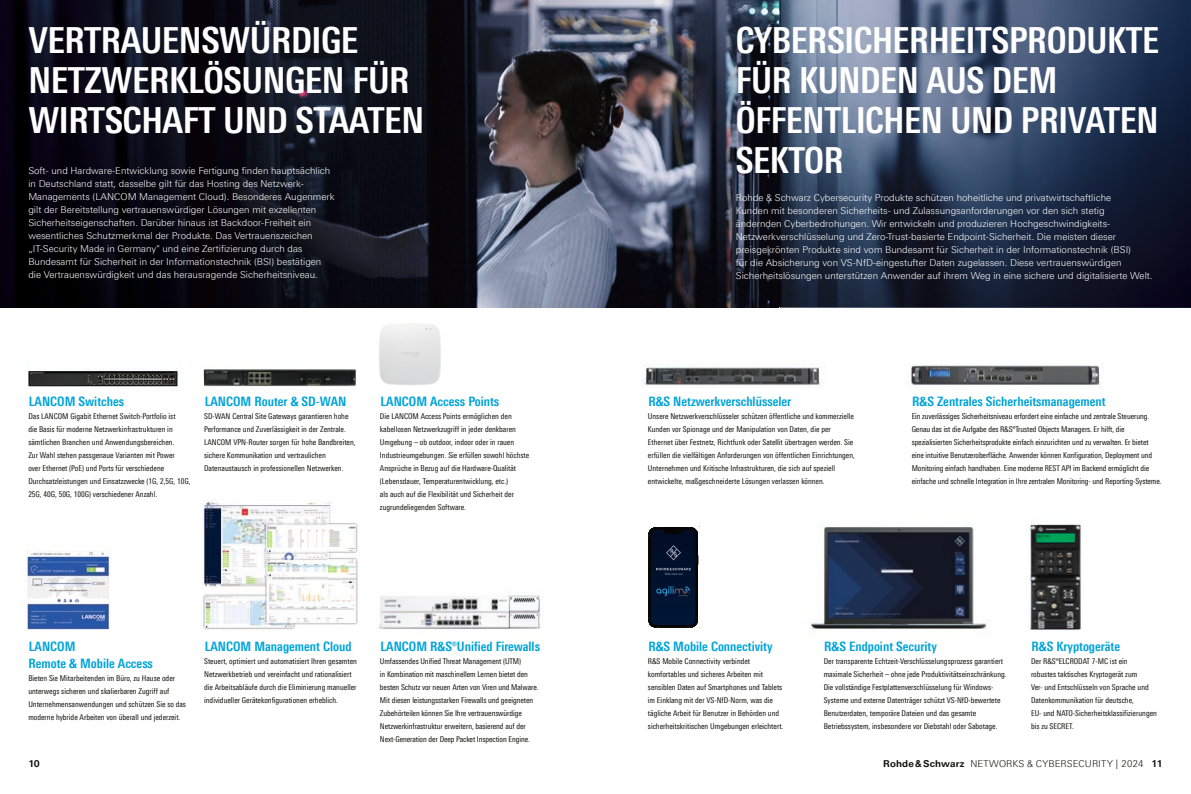
<style>
.page{position:relative;width:1191px;height:794px;background:#fff}
.page>*{position:absolute;margin:0;border:0;box-sizing:border-box;transform-origin:0 0}
.t1{font:700 condensed 36px/40px "Linotype Universfor RS";letter-spacing:-.01em;color:#fff}
.t2{font:700 condensed 13px/17px "Linotype Universfor RS";color:#00a3d9}
.t3{font:300 9.5px/13px "Linotype Universfor RS";color:#fff}
.t4{font:300 9.5px "Linotype Universfor RS";letter-spacing:.01em;color:#11110f}
.t5{font:700 9.5px "Linotype Universfor RS";color:#11110f}
.t6{font:condensed 8px/13px "Linotype Universfor RS";color:#11110f}
.s1{font-weight:700}
</style>
<div class="page">
<img style="left:0;top:0;width:1191px;height:308px">
<img style="left:25px;top:551px;width:86px;height:79px">
<img style="left:201px;top:499px;width:157px;height:130px">
<img style="left:378px;top:590px;width:163px;height:39px">
<img style="left:379px;top:324px;width:62px;height:61px">
<img style="left:203px;top:369px;width:153px;height:18px">
<img style="left:28px;top:368px;width:150px;height:23px">
<svg style="left:647px;top:526px;width:52px;height:102px;background:#152238"></svg>
<img style="left:810px;top:524px;width:178px;height:105px">
<img style="left:641px;top:366px;width:179px;height:19px">
<img style="left:908px;top:364px;width:192px;height:25px">
<img style="left:1029px;top:524px;width:54px;height:107px">
<h1 class="t1" style="left:28px;top:20px;width:397px">VERTRAUENSWÜRDIGE<br>NETZWERKLÖSUNGEN FÜR<br>WIRTSCHAFT UND STAATEN</h1>
<h1 class="t1" style="left:736px;top:20px;width:425px">CYBERSICHERHEITSPRODUKTE<br>FÜR KUNDEN AUS DEM<br>ÖFFENTLICHEN UND PRIVATEN<br>SEKTOR</h1>
<p class="t3" style="left:28px;top:164px;width:308px">Soft- und Hardware-Entwicklung sowie Fertigung finden hauptsächlich in Deutschland statt, dasselbe gilt für das Hosting des Netzwerk-Managements (LANCOM Management Cloud). Besonderes Augenmerk gilt der Bereitstellung vertrauenswürdiger Lösungen mit exzellenten Sicherheitseigenschaften. Darüber hinaus ist Backdoor-Freiheit ein wesentliches Schutzmerkmal der Produkte. Das Vertrauenszeichen „IT-Security Made in Germany" und eine Zertifizierung durch das Bundesamt für Sicherheit in der Informationstechnik (BSI) bestätigen die Vertrauenswürdigkeit und das herausragende Sicherheitsniveau.</p>
<p class="t3" style="left:736px;top:191px;width:418px">Rohde &amp; Schwarz Cybersecurity Produkte schützen hoheitliche und privatwirtschaftliche<br>Kunden mit besonderen Sicherheits- und Zulassungsanforderungen vor den sich stetig ändernden Cyberbedrohungen. Wir entwickeln und produzieren Hochgeschwindigkeits-Netzwerkverschlüsselung und Zero-Trust-basierte Endpoint-Sicherheit. Die meisten dieser preisgekrönten Produkte sind vom Bundesamt für Sicherheit in der Informationstechnik (BSI)<br>für die Absicherung von VS-NfD-eingestufter Daten zugelassen. Diese vertrauenswürdigen Sicherheitslösungen unterstützen Anwender auf ihrem Weg in eine sichere und digitalisierte Welt.</p>
<h2 class="t2" style="left:29px;top:393px;width:97px">LANCOM Switches</h2>
<p class="t6" style="left:28px;top:410px;width:164px">Das LANCOM Gigabit Ethernet Switch-Portfolio ist<br>die Basis für moderne Netzwerkinfrastrukturen in sämtlichen Branchen und Anwendungsbereichen.<br>Zur Wahl stehen passgenaue Varianten mit Power<br>over Ethernet (PoE) und Ports für verschiedene Durchsatzleistungen und Einsatzzwecke (1G, 2,5G, 10G, 25G, 40G, 50G, 100G) verschiedener Anzahl.</p>
<h2 class="t2" style="left:205px;top:393px;width:143px">LANCOM Router &amp; SD-WAN</h2>
<p class="t6" style="left:204px;top:410px;width:153px">SD-WAN Central Site Gateways garantieren hohe Performance und Zuverlässigkeit in der Zentrale.<br>LANCOM VPN-Router sorgen für hohe Bandbreiten, sichere Kommunikation und vertraulichen Datenaustausch in professionellen Netzwerken.</p>
<h2 class="t2" style="left:380px;top:393px;width:120px">LANCOM Access Points</h2>
<p class="t6" style="left:380px;top:410px;width:151px">Die LANCOM Access Points ermöglichen den kabellosen Netzwerkzugriff in jeder denkbaren Umgebung – ob outdoor, indoor oder in rauen Industrieumgebungen. Sie erfüllen sowohl höchste Ansprüche in Bezug auf die Hardware-Qualität (Lebensdauer, Temperaturentwicklung, etc.)<br>als auch auf die Flexibilität und Sicherheit der zugrundeliegenden Software.</p>
<h2 class="t2" style="left:28px;top:637px;width:126px">LANCOM<br>Remote &amp; Mobile Access</h2>
<p class="t6" style="left:28px;top:671px;width:159px">Bieten Sie Mitarbeitenden im Büro, zu Hause oder unterwegs sicheren und skalierbaren Zugriff auf Unternehmensanwendungen und schützen Sie so das moderne hybride Arbeiten von überall und jederzeit.</p>
<h2 class="t2" style="left:205px;top:637px;width:148px">LANCOM Management Cloud</h2>
<p class="t6" style="left:204px;top:654px;width:154px">Steuert, optimiert und automatisiert Ihren gesamten Netzwerkbetrieb und vereinfacht und rationalisiert die Arbeitsabläufe durch die Eliminierung manueller individueller Gerätekonfigurationen erheblich.</p>
<h2 class="t2" style="left:380px;top:637px;width:161px">LANCOM R&amp;S®Unified Firewalls</h2>
<p class="t6" style="left:380px;top:654px;width:160px">Umfassendes Unified Threat Management (UTM)<br>in Kombination mit maschinellem Lernen bietet den besten Schutz vor neuen Arten von Viren und Malware.<br>Mit diesen leistungsstarken Firewalls und geeigneten Zubehörteilen können Sie Ihre vertrauenswürdige Netzwerkinfrastruktur erweitern, basierend auf der Next-Generation der Deep Packet Inspection Engine.</p>
<h2 class="t2" style="left:648px;top:393px;width:144px">R&amp;S Netzwerkverschlüsseler</h2>
<p class="t6" style="left:648px;top:410px;width:208px">Unsere Netzwerkverschlüsseler schützen öffentliche und kommerzielle Kunden vor Spionage und der Manipulation von Daten, die per Ethernet über Festnetz, Richtfunk oder Satellit übertragen werden. Sie erfüllen die vielfältigen Anforderungen von öffentlichen Einrichtungen, Unternehmen und Kritische Infrastrukturen, die sich auf speziell entwickelte, maßgeschneiderte Lösungen verlassen können.</p>
<h2 class="t2" style="left:912px;top:393px;width:195px">R&amp;S Zentrales Sicherheitsmanagement</h2>
<p class="t6" style="left:911px;top:410px;width:251px">Ein zuverlässiges Sicherheitsniveau erfordert eine einfache und zentrale Steuerung.<br>Genau das ist die Aufgabe des R&amp;S®Trusted Objects Managers. Er hilft, die spezialisierten Sicherheitsprodukte einfach einzurichten und zu verwalten. Er bietet eine intuitive Benutzeroberfläche. Anwender können Konfiguration, Deployment und Monitoring einfach handhaben. Eine moderne REST API im Backend ermöglicht die einfache und schnelle Integration in Ihre zentralen Monitoring- und Reporting-Systeme.</p>
<h2 class="t2" style="left:648px;top:637px;width:126px">R&amp;S Mobile Connectivity</h2>
<p class="t6" style="left:648px;top:654px;width:137px">R&amp;S Mobile Connectivity verbindet komfortables und sicheres Arbeiten mit sensiblen Daten auf Smartphones und Tablets im Einklang mit der VS-NfD-Norm, was die tägliche Arbeit für Benutzer in Behörden und sicherheitskritischen Umgebungen erleichtert.</p>
<h2 class="t2" style="left:824px;top:637px;width:114px">R&amp;S Endpoint Security</h2>
<p class="t6" style="left:823px;top:654px;width:184px">Der transparente Echtzeit-Verschlüsselungsprozess garantiert maximale Sicherheit – ohne jede Produktivitätseinschränkung.<br>Die vollständige Festplattenverschlüsselung für Windows-Systeme und externe Datenträger schützt VS-NfD-bewertete Benutzerdaten, temporäre Dateien und das gesamte Betriebssystem, insbesondere vor Diebstahl oder Sabotage.</p>
<h2 class="t2" style="left:1031px;top:637px;width:90px">R&amp;S Kryptogeräte</h2>
<p class="t6" style="left:1031px;top:654px;width:127px">Der R&amp;S®ELCRODAT 7-MC ist ein<br>robustes taktisches Kryptogerät zum<br>Ver- und Entschlüsseln von Sprache und Datenkommunikation für deutsche,<br>EU- und NATO-Sicherheitsklassifizierungen bis zu SECRET.</p>
<p class="t5" style="left:28px;top:758px;width:13px">10</p>
<p class="t4" style="left:883px;top:758px;width:281px"><span class="s1">Rohde &amp; Schwarz</span> NETWORKS &amp; CYBERSECURITY | 2024 <span class="s1">11</span></p>
</div>
